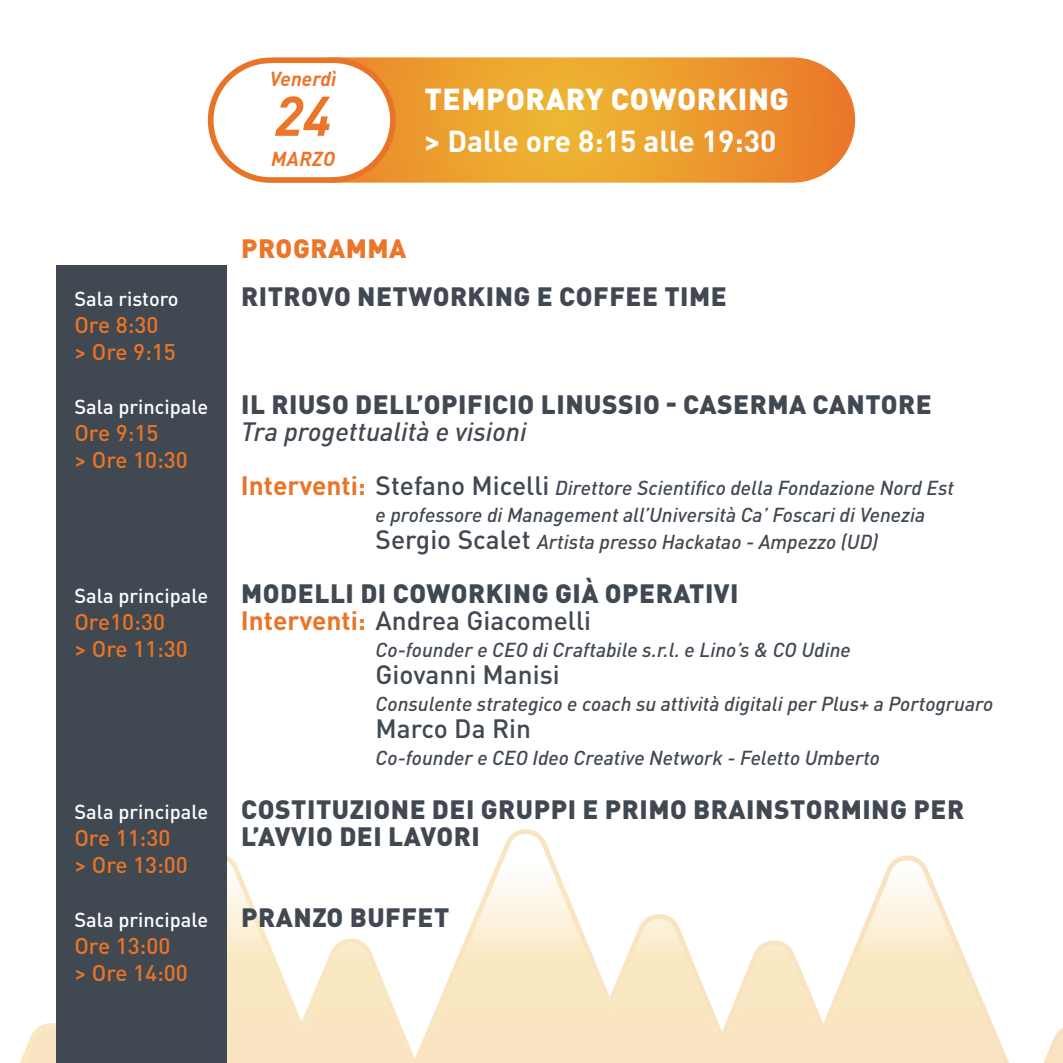
<style>
.page{position:relative;width:1063px;height:1063px;background:#fff}
.page>*{position:absolute;margin:0;border:0;box-sizing:border-box;transform-origin:0 0}
.t1{font:italic 700 55px "DIN Pro";color:#eb7529}
.t2{font:700 30px "DIN Pro";color:#fff}
.t3{font:900 30px "DIN Pro";letter-spacing:.02em;color:#fff}
.t4{font:900 26.25px/27px "DIN Pro";letter-spacing:.02em;color:#404851}
.t5{font:italic 500 26.25px "DIN Pro";color:#404851}
.t6{font:500 26.25px "DIN Pro";color:#404851}
.t7{font:900 26.25px "DIN Pro";letter-spacing:.02em;color:#eb7529}
.t8{font:500 22.5px/27px "DIN Pro";color:#e87427}
.t9{font:italic 500 20px/27px "DIN Pro";color:#404851}
.t10{font:500 20px "DIN Pro";color:#fff}
.t11{font:italic 700 20px "DIN Pro";color:#eb7529}
.s1{font-weight:700;font-style:normal;font-size:26.25px;color:#ea7427}
.s2{font-style:normal;font-size:26.25px}
.s3{font-weight:700;color:#ea7427}
.s4{font-weight:500}
</style>
<div class="page">
<svg style="left:20px;top:834px;width:1043px;height:229px"></svg>
<svg style="left:270px;top:57px;width:585px;height:126px;background:#ec9d2f"></svg>
<div style="left:57px;top:266px;width:170px;height:797px;background:#404851"></div>
<svg style="left:207px;top:57px;width:192px;height:126px"></svg>
<p class="t10" style="left:74px;top:283px;width:106px">Sala ristoro</p>
<p class="t8" style="left:74px;top:309px;width:103px">Ore 8:30 &gt; Ore 9:15</p>
<p class="t10" style="left:74px;top:391px;width:135px">Sala principale</p>
<p class="t8" style="left:74px;top:417px;width:115px">Ore 9:15<br>&gt; Ore 10:30</p>
<p class="t10" style="left:74px;top:580px;width:135px">Sala principale</p>
<p class="t8" style="left:74px;top:606px;width:115px">Ore10:30<br>&gt; Ore 11:30</p>
<p class="t10" style="left:74px;top:796px;width:135px">Sala principale</p>
<p class="t8" style="left:74px;top:822px;width:115px">Ore 11:30 &gt; Ore 13:00</p>
<p class="t10" style="left:74px;top:904px;width:135px">Sala principale</p>
<p class="t8" style="left:74px;top:930px;width:115px">Ore 13:00 &gt; Ore 14:00</p>
<p class="t11" style="left:270px;top:62px;width:68px">Venerdì</p>
<h1 class="t1" style="left:275px;top:71px;width:58px">24</h1>
<p class="t11" style="left:271px;top:142px;width:66px">MARZO</p>
<h2 class="t3" style="left:424px;top:73px;width:366px">TEMPORARY COWORKING</h2>
<h2 class="t2" style="left:424px;top:116px;width:354px">&gt; Dalle ore 8:15 alle 19:30</h2>
<h3 class="t7" style="left:241px;top:226px;width:167px">PROGRAMMA</h3>
<h3 class="t4" style="left:241px;top:280px;width:487px">RITROVO NETWORKING E COFFEE TIME</h3>
<h3 class="t4" style="left:241px;top:388px;width:692px">IL RIUSO DELL’OPIFICIO LINUSSIO - CASERMA CANTORE</h3>
<h3 class="t5" style="left:241px;top:411px;width:287px">Tra progettualità e visioni</h3>
<p class="t9" style="left:376px;top:472px;width:580px;text-indent:-135px"><span class="s1">Interventi:</span> <span class="s2">Stefano Micelli</span> Direttore Scientifico della Fondazione Nord Est e professore di Management all’Università Ca’ Foscari di Venezia<br><span class="s2">Sergio Scalet</span> Artista presso Hackatao - Ampezzo (UD)</p>
<h3 class="t4" style="left:241px;top:577px;width:499px">MODELLI DI COWORKING GIÀ OPERATIVI<br><span class="s3">Interventi:</span> <span class="s4">Andrea Giacomelli</span></h3>
<p class="t9" style="left:376px;top:634px;width:477px">Co-founder e CEO di Craftabile s.r.l. e Lino’s &amp; CO Udine</p>
<h3 class="t6" style="left:376px;top:653px;width:186px">Giovanni Manisi</h3>
<p class="t9" style="left:376px;top:688px;width:619px">Consulente strategico e coach su attività digitali per Plus+ a Portogruaro</p>
<h3 class="t6" style="left:376px;top:707px;width:157px">Marco Da Rin</h3>
<p class="t9" style="left:376px;top:742px;width:506px">Co-founder e CEO Ideo Creative Network - Feletto Umberto</p>
<h3 class="t4" style="left:241px;top:793px;width:724px">COSTITUZIONE DEI GRUPPI E PRIMO BRAINSTORMING PER<br>L’AVVIO DEI LAVORI</h3>
<h3 class="t4" style="left:241px;top:901px;width:210px">PRANZO BUFFET</h3>
</div>
